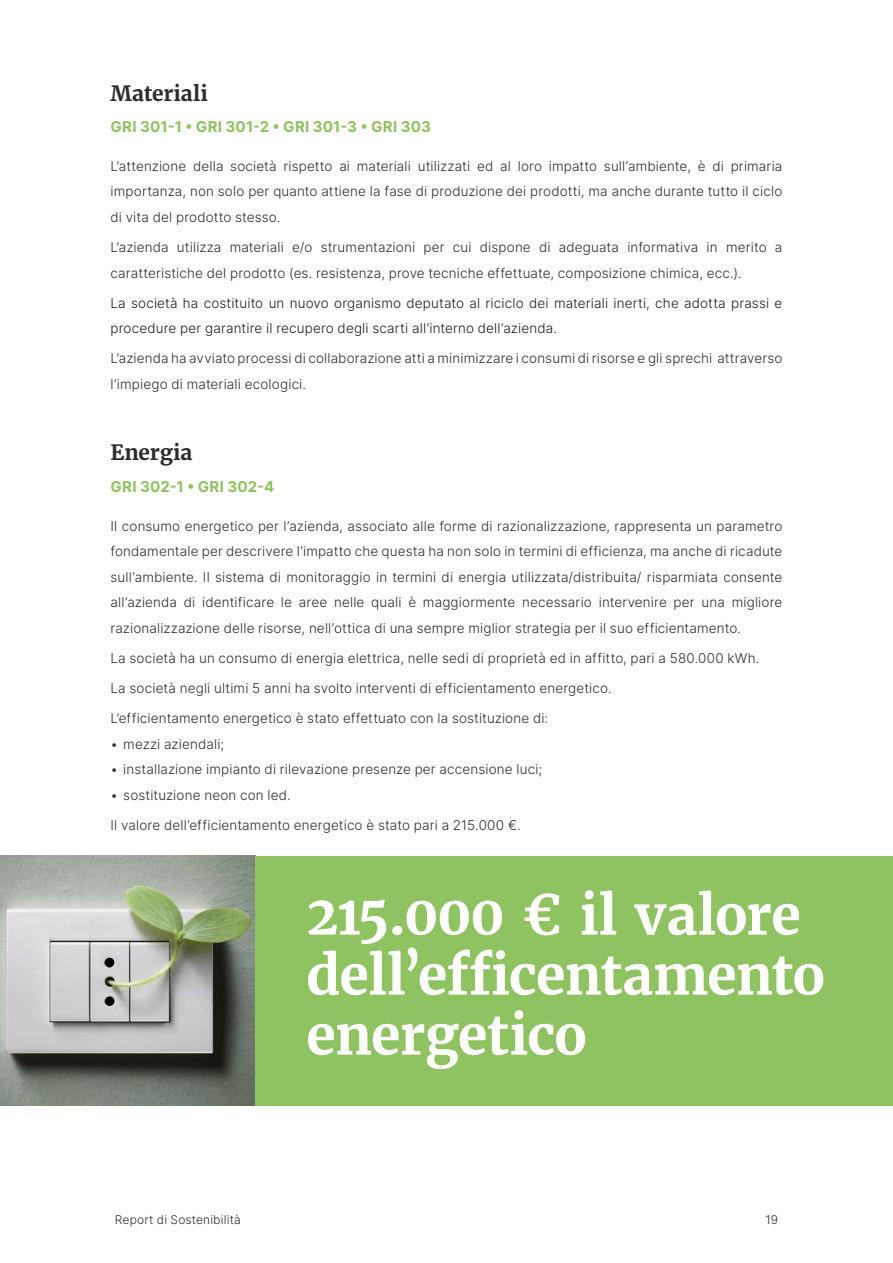
<style>
.page{position:relative;width:893px;height:1263px;background:#fff}
.page>*{position:absolute;margin:0;border:0;box-sizing:border-box;transform-origin:0 0}
.t1{font:700 54px/60px "Merriweather";letter-spacing:-.02em;color:#fff}
.t2{font:700 21px "Merriweather";letter-spacing:-.005em;color:#2e2d2c}
.t3{font:700 15px "Inter";letter-spacing:.015em;color:#8fc261}
.t4{font:300 13.5px/25.5px "Inter";letter-spacing:.01em;color:#2e2d2c;text-align:justify}
.t5{font:300 13.5px/25.5px "Inter";letter-spacing:.01em;color:#1d1d1b}
.t6{font:300 12px "Inter";letter-spacing:.015em;color:#2e2d2c}
</style>
<div class="page">
<img style="left:0;top:856px;width:255px;height:250px">
<div style="left:255px;top:856px;width:638px;height:250px;background:#8fc261"></div>
<h2 class="t2" style="left:111px;top:80px;width:99px">Materiali</h2>
<p class="t3" style="left:111px;top:116px;width:322px">GRI 301-1 • GRI 301-2 • GRI 301-3 • GRI 303</p>
<p class="t4" style="left:111px;top:153px;width:673px">L’attenzione della società rispetto ai materiali utilizzati ed al loro impatto sull’ambiente, è di primaria importanza, non solo per quanto attiene la fase di produzione dei prodotti, ma anche durante tutto il ciclo di vita del prodotto stesso.</p>
<p class="t4" style="left:111px;top:234px;width:673px">L’azienda utilizza materiali e/o strumentazioni per cui dispone di adeguata informativa in merito a caratteristiche del prodotto (es. resistenza, prove tecniche effettuate, composizione chimica, ecc.).</p>
<p class="t5" style="left:111px;top:290px;width:673px">La società ha costituito un nuovo organismo deputato al riciclo dei materiali inerti, che adotta prassi e procedure per garantire il recupero degli scarti all’interno dell’azienda.</p>
<p class="t4" style="left:111px;top:345px;width:673px">L’azienda ha avviato processi di collaborazione atti a minimizzare i consumi di risorse e gli sprechi attraverso l’impiego di materiali ecologici.</p>
<h2 class="t2" style="left:111px;top:439px;width:84px">Energia</h2>
<p class="t3" style="left:111px;top:476px;width:165px">GRI 302-1 • GRI 302-4</p>
<p class="t4" style="left:111px;top:513px;width:673px">Il consumo energetico per l’azienda, associato alle forme di razionalizzazione, rappresenta un parametro fondamentale per descrivere l’impatto che questa ha non solo in termini di efficienza, ma anche di ricadute sull’ambiente. Il sistema di monitoraggio in termini di energia utilizzata/distribuita/ risparmiata consente all’azienda di identificare le aree nelle quali è maggiormente necessario intervenire per una migliore razionalizzazione delle risorse, nell’ottica di una sempre miglior strategia per il suo efficientamento.</p>
<p class="t4" style="left:111px;top:645px;width:650px">La società ha un consumo di energia elettrica, nelle sedi di proprietà ed in affitto, pari a 580.000 kWh.</p>
<p class="t4" style="left:111px;top:675px;width:503px">La società negli ultimi 5 anni ha svolto interventi di efficientamento energetico.</p>
<p class="t4" style="left:111px;top:705px;width:439px">L’efficientamento energetico è stato effettuato con la sostituzione di:</p>
<p class="t4" style="left:111px;top:731px;width:115px">• mezzi aziendali;</p>
<p class="t4" style="left:111px;top:756px;width:433px">• installazione impianto di rilevazione presenze per accensione luci;</p>
<p class="t4" style="left:111px;top:782px;width:182px">• sostituzione neon con led.</p>
<p class="t4" style="left:111px;top:812px;width:412px">Il valore dell’efficientamento energetico è stato pari a 215.000 €.</p>
<h1 class="t1" style="left:306px;top:885px;width:520px">215.000 € il valore dell’efficentamento energetico</h1>
<p class="t6" style="left:115px;top:1211px;width:128px">Report di Sostenibilità</p>
<p class="t6" style="left:765px;top:1211px;width:14px">19</p>
</div>
